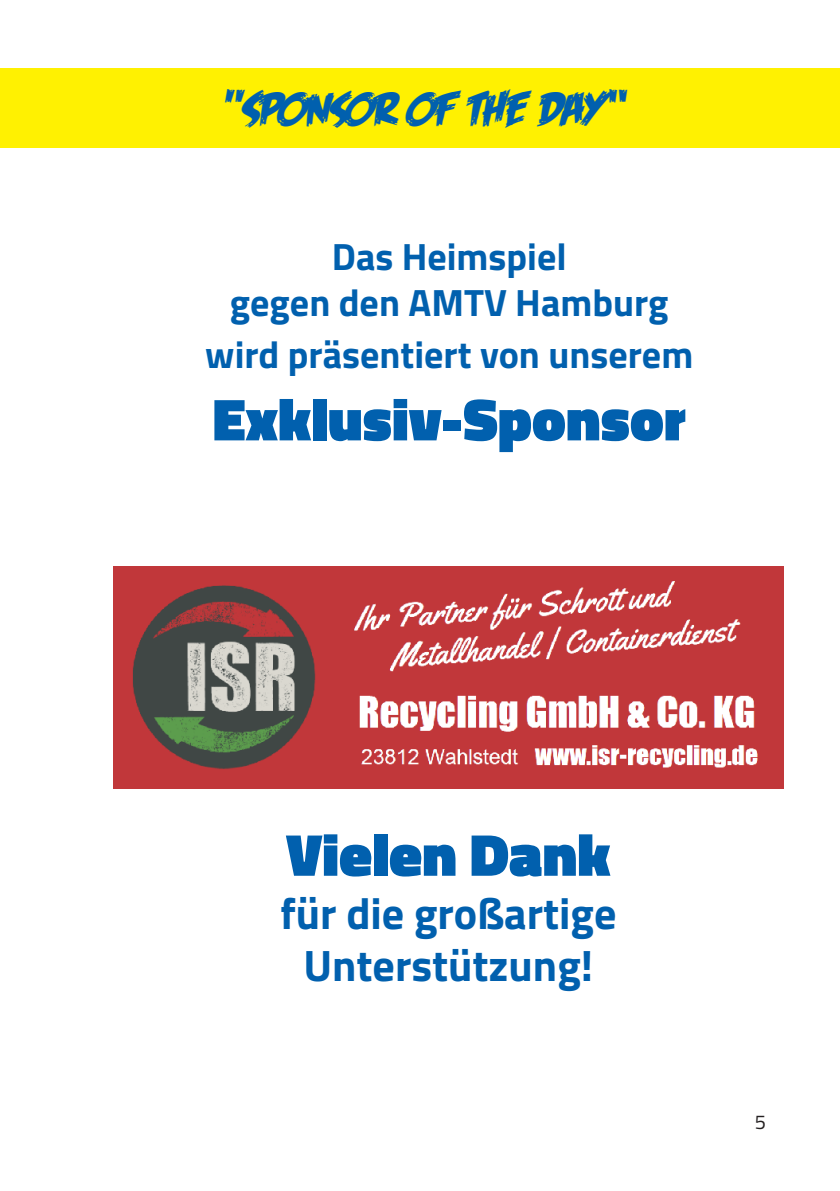
<style>
.page{position:relative;width:840px;height:1191px;background:#fff}
.page>*{position:absolute;margin:0;border:0;box-sizing:border-box;transform-origin:0 0}
.t1{font:900 60px "Titillium Web";color:#0160ae}
.t2{font:48px "Feastof Flesh BB Italic";color:#0160ae}
.t3{font:700 44px "Titillium Web";color:#0160ae}
.t4{font:700 38px "Titillium Web";color:#0160ae}
.t5{font:20px "Titillium Web";color:#231f20}
</style>
<div class="page">
<div style="left:0;top:68px;width:839px;height:80px;background:#fff101"></div>
<img style="left:113px;top:566px;width:669px;height:222px">
<p class="t2" style="left:217px;top:84px;width:407px">"SPONSOR OF THE DAY“</p>
<p class="t4" style="left:331px;top:227px;width:236px">Das Heimspiel</p>
<p class="t4" style="left:230px;top:273px;width:440px">gegen den AMTV Hamburg</p>
<p class="t4" style="left:205px;top:326px;width:489px">wird präsentiert von unserem</p>
<p class="t1" style="left:212px;top:375px;width:474px">Exklusiv-Sponsor</p>
<p class="t1" style="left:286px;top:811px;width:325px">Vielen Dank</p>
<p class="t3" style="left:280px;top:879px;width:338px">für die großartige</p>
<p class="t3" style="left:303px;top:932px;width:291px">Unterstützung!</p>
<p class="t5" style="left:754px;top:1107px;width:13px">5</p>
</div>
